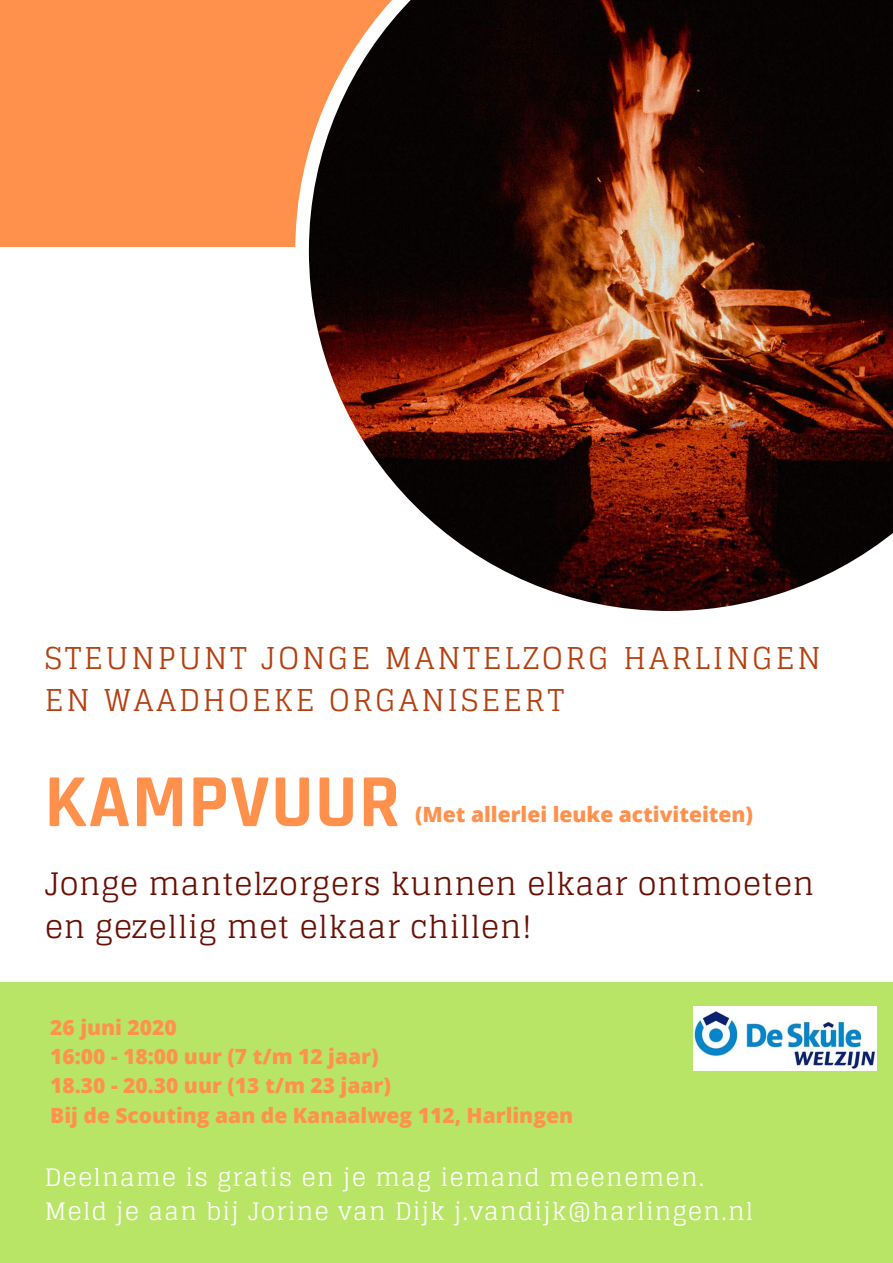
<style>
.page{position:relative;width:893px;height:1263px;background:#fff}
.page>*{position:absolute;margin:0;border:0;box-sizing:border-box;transform-origin:0 0}
.t1{font:700 75.68px "Rajdhani";letter-spacing:.02em;color:#ff914d}
.t2{font:30.97px/43.2px "Glegoo";letter-spacing:.02em;color:#690f04}
.t3{font:30.08px/41.9px "Glegoo";letter-spacing:.1em;color:#b44010}
.t4{font:24.08px/33.5px "Glegoo";letter-spacing:.05em;color:#fff}
.t5{font:800 21px/29.2px "Open Sans";color:#ff914d}
</style>
<div class="page">
<div style="left:0;top:982px;width:893px;height:281px;background:#b9e567"></div>
<div style="left:0;top:0;width:893px;height:246px;background:#ff914d"></div>
<svg style="left:295px;top:0;width:598px;height:611px;background:#5d372b"></svg>
<img style="left:693px;top:1006px;width:184px;height:64px">
<h3 class="t3" style="left:45px;top:638px;width:777px">STEUNPUNT JONGE MANTELZORG HARLINGEN<br>EN WAADHOEKE ORGANISEERT</h3>
<h1 class="t1" style="left:45px;top:756px;width:357px">KAMPVUUR</h1>
<p class="t5" style="left:415px;top:799px;width:339px">(Met allerlei leuke activiteiten)</p>
<h2 class="t2" style="left:45px;top:863px;width:771px">Jonge mantelzorgers kunnen elkaar ontmoeten en gezellig met elkaar chillen!</h2>
<p class="t5" style="left:50px;top:1012px;width:524px">26 juni 2020<br>16:00 - 18:00 uur (7 t/m 12 jaar)<br>18.30 - 20.30 uur (13 t/m 23 jaar)<br>Bij de Scouting aan de Kanaalweg 112, Harlingen</p>
<p class="t4" style="left:45px;top:1161px;width:710px">Deelname is gratis en je mag iemand meenemen.<br>Meld je aan bij Jorine van Dijk j.vandijk@harlingen.nl</p>
</div>
